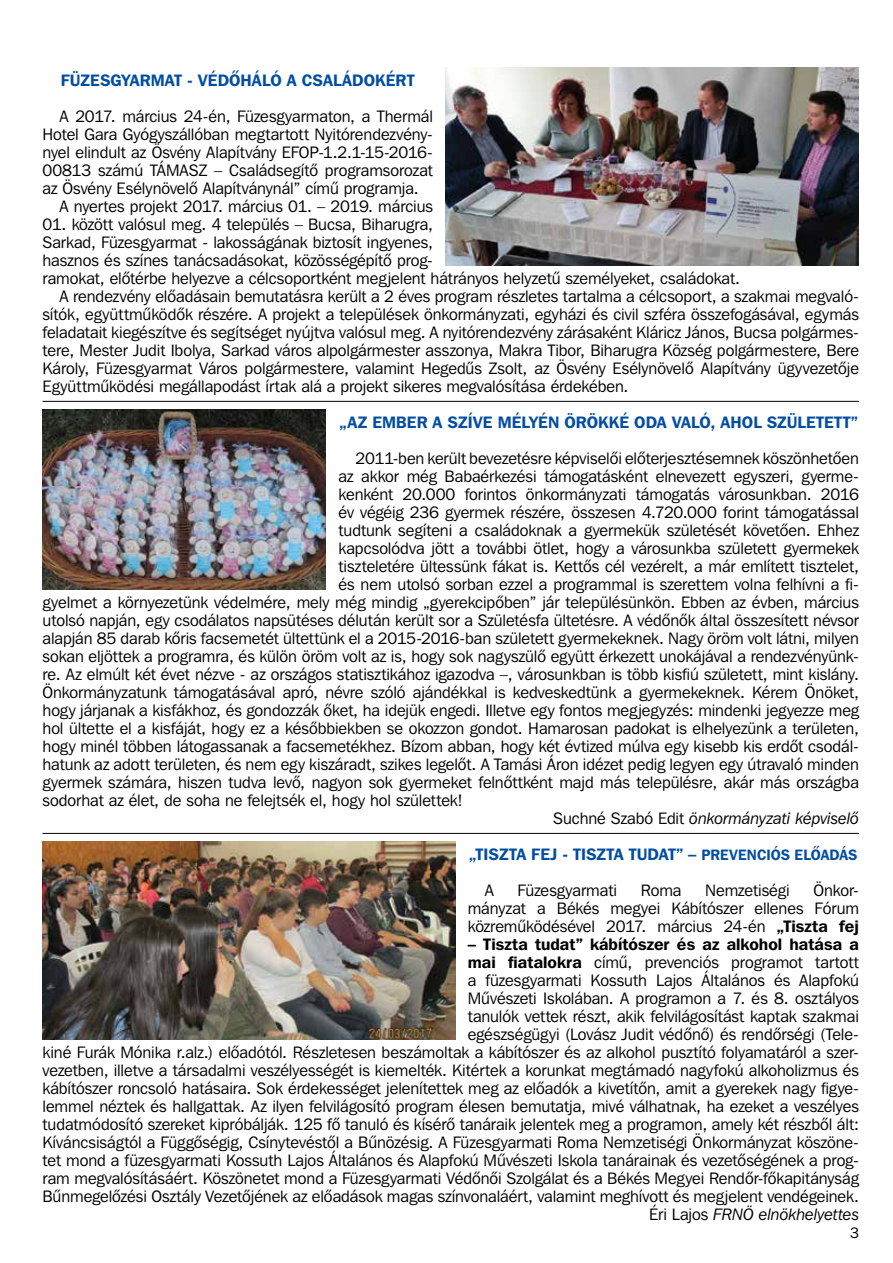
<style>
.page{position:relative;width:893px;height:1263px;background:#fff}
.page>*{position:absolute;margin:0;border:0;box-sizing:border-box;transform-origin:0 0}
.t1{font:16.5px/18px "Franklin Gothic Bk HU Book";letter-spacing:-.005em;color:#000;text-align:justify}
.t2{font:16.5px "Franklin Gothic Demi HU Demi";letter-spacing:.005em;color:#034ea2}
.t3{font:16.5px "Franklin Gothic Demi HU Demi";letter-spacing:.005em;color:#000}
.t4{font:italic 16.5px "Franklin Gothic Bk HU Book";letter-spacing:-.005em;color:#000}
.t5{font:15px "Franklin Gothic Bk HU Book";color:#000}
.s1{font-style:normal}
.s2{font-size:15px}
.s3{font-family:"Franklin Gothic Demi HU Demi"}
.s4{font-style:italic}
</style>
<div class="page">
<hr style="left:43px;top:401px;width:816px;height:1px;background:#000">
<hr style="left:43px;top:833px;width:816px;height:1px;background:#000">
<img style="left:446px;top:68px;width:413px;height:198px">
<img style="left:43px;top:842px;width:412px;height:198px">
<img style="left:43px;top:410px;width:283px;height:180px">
<p class="t2" style="left:61px;top:70px;width:355px">FÜZESGYARMAT - VÉDÔHÁLÓ A CSALÁDOKÉRT</p>
<p class="t1" style="left:60px;top:107px;width:375px">A 2017. március 24-én, Füzesgyarmaton, a Thermál</p>
<p class="t1" style="left:43px;top:125px;width:392px">Hotel Gara Gyógyszállóban megtartott Nyitórendezvén -</p>
<p class="t1" style="left:43px;top:143px;width:392px">nyel elindult az Ösvény Alapítvány EFOP-1.2.1-15-2016-</p>
<p class="t1" style="left:43px;top:161px;width:392px">00813 számú TÁMASZ – Családsegítô programsorozat</p>
<p class="t1" style="left:43px;top:179px;width:378px">az Ösvény Esélynövelô Alapítványnál” címû programja.</p>
<p class="t1" style="left:60px;top:197px;width:375px">A nyertes projekt 2017. március 01. – 2019. március</p>
<p class="t1" style="left:43px;top:215px;width:392px">01. között valósul meg. 4 település – Bucsa, Biharugra,</p>
<p class="t1" style="left:43px;top:233px;width:392px">Sarkad, Füzesgyarmat - lakosságának biztosít ingyenes,</p>
<p class="t1" style="left:43px;top:251px;width:392px">hasznos és színes tanácsadásokat, közösségépítô prog-</p>
<p class="t1" style="left:43px;top:269px;width:699px">ramokat, elôtérbe helyezve a célcsoportként megjelent hátrányos helyzetû személyeket, családokat.</p>
<p class="t1" style="left:60px;top:287px;width:801px">A rendezvény elôadásain bemutatásra került a 2 éves program részletes tartalma a célcsoport, a szakmai megvaló-</p>
<p class="t1" style="left:43px;top:305px;width:818px">sítók, együttmûködôk részére. A projekt a települések önkormányzati, egyházi és civil szféra összefogásával, egymás</p>
<p class="t1" style="left:43px;top:323px;width:818px">feladatait kiegészítve és segítséget nyújtva valósul meg. A nyitórendezvény zárásaként Kláricz János, Bucsa polgármes-</p>
<p class="t1" style="left:43px;top:341px;width:818px">tere, Mester Judit Ibolya, Sarkad város alpolgármester asszonya, Makra Tibor, Biharugra Község polgármestere, Bere</p>
<p class="t1" style="left:43px;top:359px;width:818px">Károly, Füzesgyarmat Város polgármestere, valamint Hegedûs Zsolt, az Ösvény Esélynövelô Alapítvány ügyvezetôje</p>
<p class="t1" style="left:43px;top:377px;width:587px">Együttmûködési megállapodást írtak alá a projekt sikeres megvalósítása érdekében.</p>
<p class="t2" style="left:340px;top:412px;width:520px">„AZ EMBER A SZÍVE MÉLYÉN ÖRÖKKÉ ODA VALÓ, AHOL SZÜLETETT”</p>
<p class="t1" style="left:356px;top:449px;width:505px">2011-ben került bevezetésre képviselôi elôterjesztésemnek köszönhetôen</p>
<p class="t1" style="left:339px;top:467px;width:522px">az akkor még Babaérkezési támogatásként elnevezett egyszeri, gyerme-</p>
<p class="t1" style="left:339px;top:485px;width:522px">kenként 20.000 forintos önkormányzati támogatás városunkban. 2016</p>
<p class="t1" style="left:339px;top:503px;width:522px">év végéig 236 gyermek részére, összesen 4.720.000 forint támogatással</p>
<p class="t1" style="left:339px;top:521px;width:522px">tudtunk segíteni a családoknak a gyermekük születését követôen. Ehhez</p>
<p class="t1" style="left:339px;top:539px;width:522px">kapcsolódva jött a további ötlet, hogy a városunkba született gyermekek</p>
<p class="t1" style="left:339px;top:557px;width:522px">tiszteletére ültessünk fákat is. Kettôs cél vezérelt, a már említett tisztelet,</p>
<p class="t1" style="left:339px;top:575px;width:522px">és nem utolsó sorban ezzel a programmal is szerettem volna felhívni a fi-</p>
<p class="t1" style="left:43px;top:593px;width:818px">gyelmet a környezetünk védelmére, mely még mindig „gyerekcipôben” jár településünkön. Ebben az évben, március</p>
<p class="t1" style="left:43px;top:611px;width:818px">utolsó napján, egy csodálatos napsütéses délután került sor a Születésfa ültetésre. A védônôk által összesített névsor</p>
<p class="t1" style="left:43px;top:629px;width:818px">alapján 85 darab kôris facsemetét ültettünk el a 2015-2016-ban született gyermekeknek. Nagy öröm volt látni, milyen</p>
<p class="t1" style="left:43px;top:647px;width:818px">sokan eljöttek a programra, és külön öröm volt az is, hogy sok nagyszülô együtt érkezett unokájával a rendezvényünk-</p>
<p class="t1" style="left:43px;top:665px;width:818px">re. Az elmúlt két évet nézve - az országos statisztikához igazodva –, városunkban is több kisfiú született, mint kislány.</p>
<p class="t1" style="left:43px;top:683px;width:818px">Önkormányzatunk támogatásával apró, névre szóló ajándékkal is kedveskedtünk a gyermekeknek. Kérem Önöket,</p>
<p class="t1" style="left:43px;top:701px;width:818px">hogy járjanak a kisfákhoz, és gondozzák ôket, ha idejük engedi. Illetve egy fontos megjegyzés: mindenki jegyezze meg</p>
<p class="t1" style="left:43px;top:719px;width:818px">hol ültette el a kisfáját, hogy ez a késôbbiekben se okozzon gondot. Hamarosan padokat is elhelyezünk a területen,</p>
<p class="t1" style="left:43px;top:737px;width:818px">hogy minél többen látogassanak a facsemetékhez. Bízom abban, hogy két évtized múlva egy kisebb kis erdôt csodál-</p>
<p class="t1" style="left:43px;top:755px;width:818px">hatunk az adott területen, és nem egy kiszáradt, szikes legelôt. A Tamási Áron idézet pedig legyen egy útravaló minden</p>
<p class="t1" style="left:43px;top:773px;width:818px">gyermek számára, hiszen tudva levô, nagyon sok gyermeket felnôttként majd más településre, akár más országba</p>
<p class="t1" style="left:43px;top:791px;width:422px">sodorhat az élet, de soha ne felejtsék el, hogy hol születtek!</p>
<p class="t4" style="left:553px;top:808px;width:307px"><span class="s1">Suchné Szabó Edit</span> önkormányzati képviselô</p>
<p class="t2" style="left:469px;top:844px;width:390px">„TISZTA FEJ - TISZTA TUDAT” – <span class="s2">PREVENCI ÓS ELÔADÁS</span></p>
<p class="t1" style="left:485px;top:881px;width:11px">A</p>
<p class="t1" style="left:518px;top:881px;width:101px">Füzesgyarmati</p>
<p class="t1" style="left:641px;top:881px;width:42px">Roma</p>
<p class="t1" style="left:705px;top:881px;width:86px">Nemzetiségi</p>
<p class="t1" style="left:468px;top:881px;width:394px;text-indent:346px">Önkor&shy;mányzat a Békés megyei Kábítószer ellenes Fórum közremûködésével 2017. március 24-én <span class="s3">„TISZTA FEJ</span></p>
<p class="t3" style="left:468px;top:934px;width:393px">– TISZTA TUDAT” KÁBÍTÓSZER ÉS AZ ALKOHOL HATÁSA A</p>
<p class="t1" style="left:43px;top:953px;width:818px;text-align:right"><span class="s3">MAI FIATALOKRA</span> címû, prevenciós programot tartott<br>a füzesgyarmati Kossuth Lajos Általános és Alapfokú<br>Mûvészeti Iskolában. A programon a 7. és 8. osztályos<br>tanulók vettek részt, akik felvilágosítást kaptak szakmai<br>egészségügyi (Lovász Judit védônô) és rendôrségi (Tele-<br>kiné Furák Mónika r.alz.) elôadótól. Részletesen beszámoltak a kábítószer és az alkohol pusztító folyamatáról a szer&shy;vezetben, illetve a társadalmi veszélyességét is kiemelték. Kitértek a korunkat megtámadó nagyfokú alkoholizmus és kábítószer roncsoló hatásaira. Sok érdekességet jelenítettek meg az elôadók a kivetítôn, amit a gyerekek nagy figye&shy;lemmel néztek és hallgattak. Az ilyen felvilágosító program élesen bemutatja, mivé válhatnak, ha ezeket a veszélyes tudatmódosító szereket kipróbálják. 125 fô tanuló és kísérô tanáraik jelentek meg a programon, amely két részbôl ált:<br>Kíváncsiságtól a Függôségig, Csínytevéstôl a Bûnözésig. A Füzesgyarmati Roma Nemzetiségi Önkormányzat köszöne&shy;tet mond a füzesgyarmati Kossuth Lajos Általános és Alapfokú Mûvészeti Iskola tanárainak és vezetôségének a prog&shy;ram megvalósításáért. Köszönetet mond a Füzesgyarmati Védônôi Szolgálat és a Békés Megyei Rendôr-fôkapitányság Bûnmegelôzési Osztály Vezetôjének az elôadások magas színvonaláért, valamint meghívott és megjelent vendégeinek.<br>Éri Lajos <span class="s4">FRNÖ elnökhelyettes</span></p>
<p class="t5" style="left:850px;top:1223px;width:10px">3</p>
</div>
